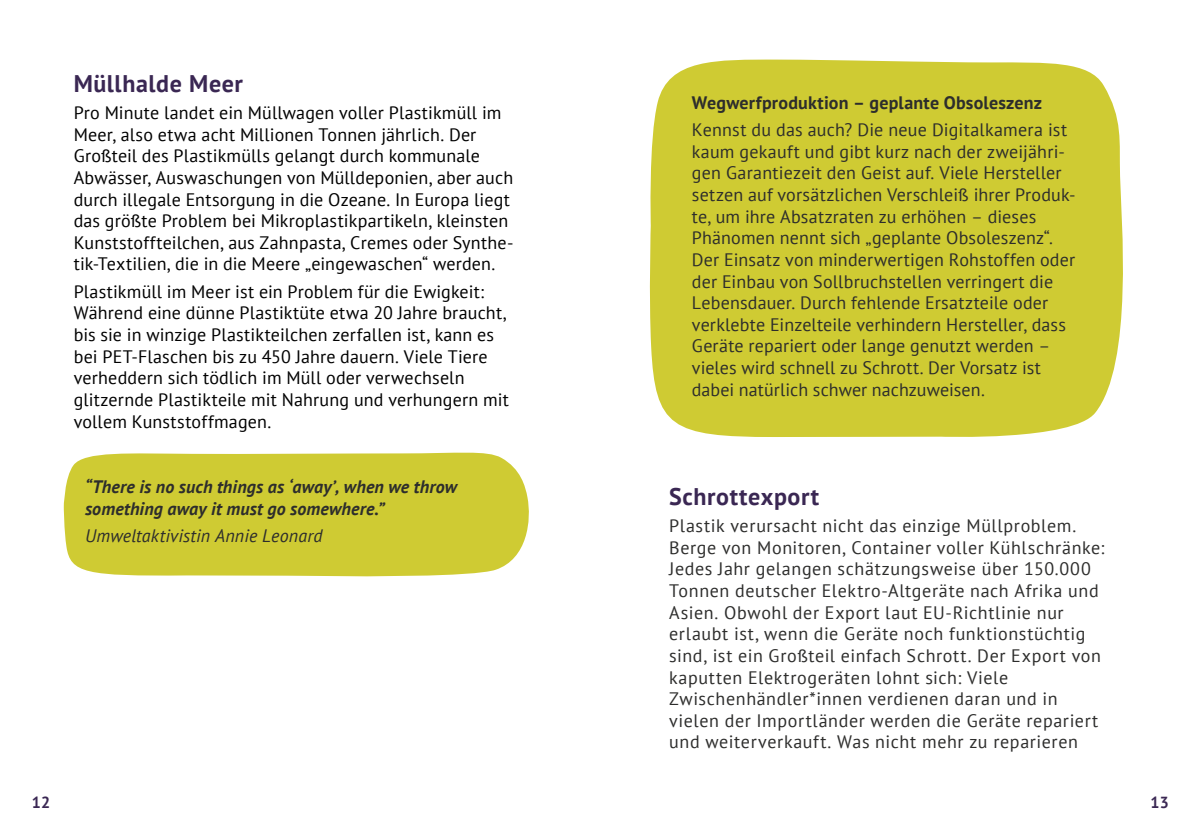
<style>
.page{position:relative;width:1191px;height:840px;background:#fff}
.page>*{position:absolute;margin:0;border:0;box-sizing:border-box;transform-origin:0 0}
.t1{font:700 24px "PT Sans";letter-spacing:.025em;color:#3a2753}
.t2{font:18px/21.6px "PT Sans";letter-spacing:.025em;color:#2d2d2c}
.t3{font:18px/21.6px "PT Sans";letter-spacing:.01em;color:#000}
.t4{font:italic 700 18px/21.6px "PT Sans";letter-spacing:.01em;color:#2d2d2c}
.t5{font:700 18px "PT Sans";letter-spacing:.01em;color:#2d2d2c}
.t6{font:italic 18px "PT Sans";letter-spacing:.01em;color:#2d2d2c}
.t7{font:700 16px "PT Sans";color:#3a2753}
</style>
<div class="page">
<div style="left:649px;top:59px;width:474px;height:378px;background:#cfcb33"></div>
<div style="left:64px;top:452px;width:465px;height:125px;background:#cfcb33"></div>
<h1 class="t1" style="left:74px;top:71px;width:171px">Müllhalde Meer</h1>
<p class="t3" style="left:74px;top:103px;width:441px">Pro Minute landet ein Müllwagen voller Plastikmüll im Meer, also etwa acht Millionen Tonnen jährlich. Der Großteil des Plastikmülls gelangt durch kommunale Abwässer, Auswaschungen von Mülldeponien, aber auch durch illegale Entsorgung in die Ozeane. In Europa liegt das größte Problem bei Mikroplastikpartikeln, kleinsten Kunststoffteilchen, aus Zahnpasta, Cremes oder Synthe&shy;tik-Textilien, die in die Meere „eingewaschen“ werden.</p>
<p class="t3" style="left:74px;top:281px;width:436px">Plastikmüll im Meer ist ein Problem für die Ewigkeit:<br>Während eine dünne Plastiktüte etwa 20 Jahre braucht, bis sie in winzige Plastikteilchen zerfallen ist, kann es bei PET-Flaschen bis zu 450 Jahre dauern. Viele Tiere verheddern sich tödlich im Müll oder verwechseln glitzernde Plastikteile mit Nahrung und verhungern mit vollem Kunststoffmagen.</p>
<p class="t4" style="left:85px;top:477px;width:373px">“There is no such things as ‘away’, when we throw something away it must go somewhere.”</p>
<p class="t6" style="left:85px;top:527px;width:239px">Umweltaktivistin Annie Leonard</p>
<p class="t5" style="left:692px;top:93px;width:352px">Wegwerfproduktion – geplante obsoleszenz</p>
<p class="t2" style="left:692px;top:120px;width:385px">Kennst du das auch? Die neue Digitalkamera ist kaum gekauft und gibt kurz nach der zweijähri&shy;gen Garantiezeit den Geist auf. Viele Hersteller setzen auf vorsätzlichen Verschleiß ihrer Produk&shy;te, um ihre Absatzraten zu erhöhen – dieses Phänomen nennt sich „geplante Obsoleszenz“.<br>Der Einsatz von minderwertigen Rohstoffen oder der Einbau von Sollbruchstellen verringert die Lebensdauer. Durch fehlende Ersatzteile oder verklebte Einzelteile verhindern Hersteller, dass Geräte repariert oder lange genutzt werden – vieles wird schnell zu Schrott. Der Vorsatz ist dabei natürlich schwer nachzuweisen.</p>
<h1 class="t1" style="left:669px;top:484px;width:151px">schrottexport</h1>
<p class="t2" style="left:669px;top:515px;width:437px">Plastik verursacht nicht das einzige Müllproblem.<br>Berge von Monitoren, Container voller Kühlschränke:<br>Jedes Jahr gelangen schätzungsweise über 150.000<br>Tonnen deutscher Elektro-Altgeräte nach Afrika und Asien. Obwohl der Export laut EU-Richtlinie nur erlaubt ist, wenn die Geräte noch funktionstüchtig sind, ist ein Großteil einfach Schrott. Der Export von kaputten Elektrogeräten lohnt sich: Viele Zwischenhändler*innen verdienen daran und in vielen der Importländer werden die Geräte repariert und weiterverkauft. Was nicht mehr zu reparieren</p>
<p class="t7" style="left:32px;top:793px;width:20px">12</p>
<p class="t7" style="left:1150px;top:793px;width:20px">13</p>
</div>
